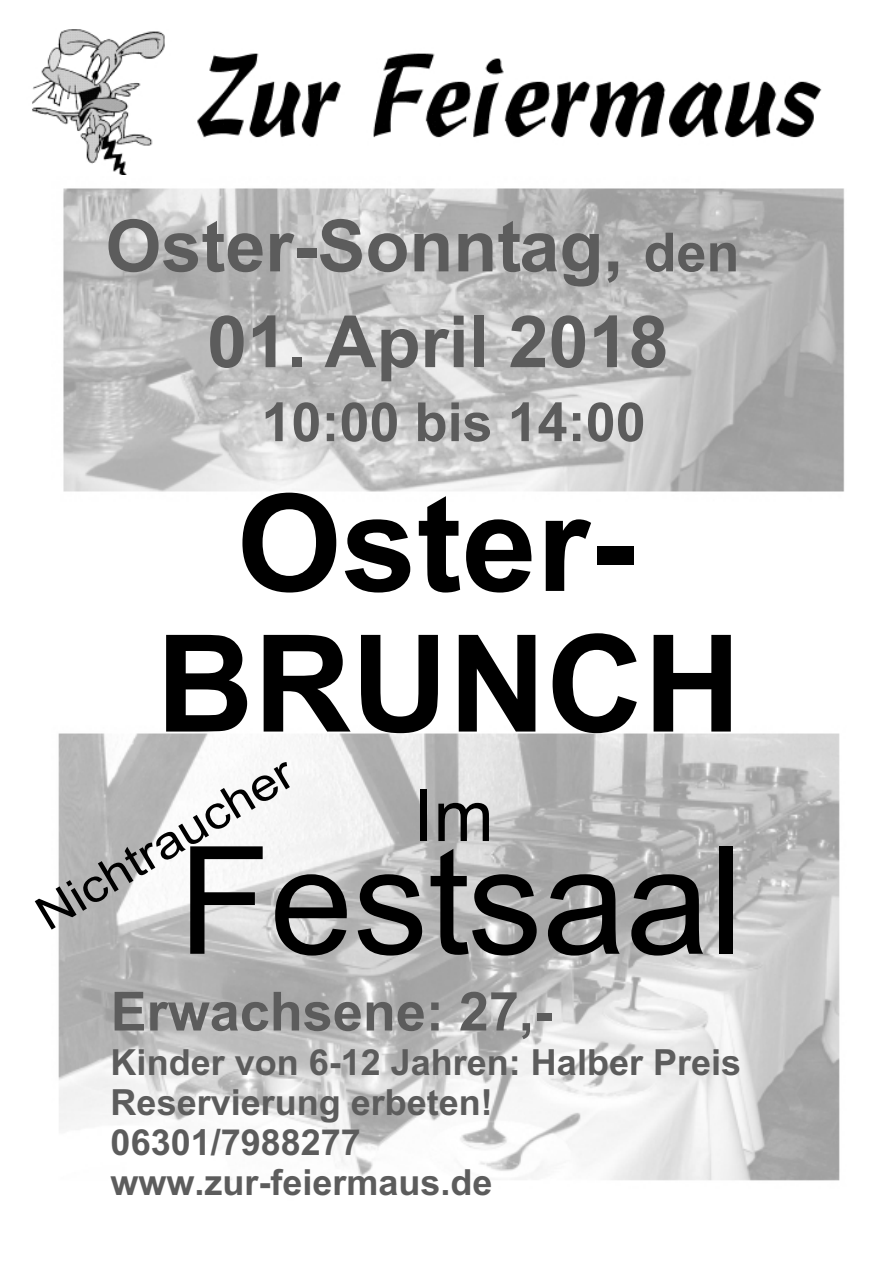
<style>
.page{position:relative;width:894px;height:1263px;background:#fff}
.page>*{position:absolute;margin:0;border:0;box-sizing:border-box;transform-origin:0 0}
.t1{font:150px "Arial";color:#000}
.t2{font:700 135px "Arial";color:#000}
.t3{font:700 72px "Arial";color:#5c5c5c}
.t4{font:72px "Arial";color:#000}
.t5{font:700 54px "Arial";color:#5c5c5c}
.t6{font:46.2px "Arial";color:#000;scale:1.11 1}
.t7{font:700 36px/40.2px "Arial";color:#5c5c5c}
.s1{font-size:54px}
</style>
<div class="page">
<img style="left:32px;top:29px;width:790px;height:145px">
<img style="left:58px;top:188px;width:787px;height:993px">
<h3 class="t3" style="left:105px;top:219px;width:636px">Oster-Sonntag, <span class="s1">den</span></h3>
<h3 class="t3" style="left:207px;top:315px;width:463px">01. April 2018</h3>
<h3 class="t5" style="left:261px;top:402px;width:386px">10:00 bis 14:00</h3>
<h2 class="t2" style="left:237px;top:493px;width:399px">Oster-</h2>
<h2 class="t2" style="left:156px;top:633px;width:586px">BRUNCH</h2>
<p class="t6" style="left:31px;top:903px;width:263px;rotate:-31deg">Nichtraucher</p>
<h3 class="t4" style="left:414px;top:789px;width:81px">Im</h3>
<h1 class="t1" style="left:178px;top:845px;width:566px">Festsaal</h1>
<h3 class="t5" style="left:111px;top:991px;width:488px">Erwachsene: 27,- €</h3>
<p class="t7" style="left:111px;top:1045px;width:632px">Kinder von 6-12 Jahren: Halber Preis<br>Reservierung erbeten!<br>06301/7988277 www.zur-feiermaus.de</p>
</div>
